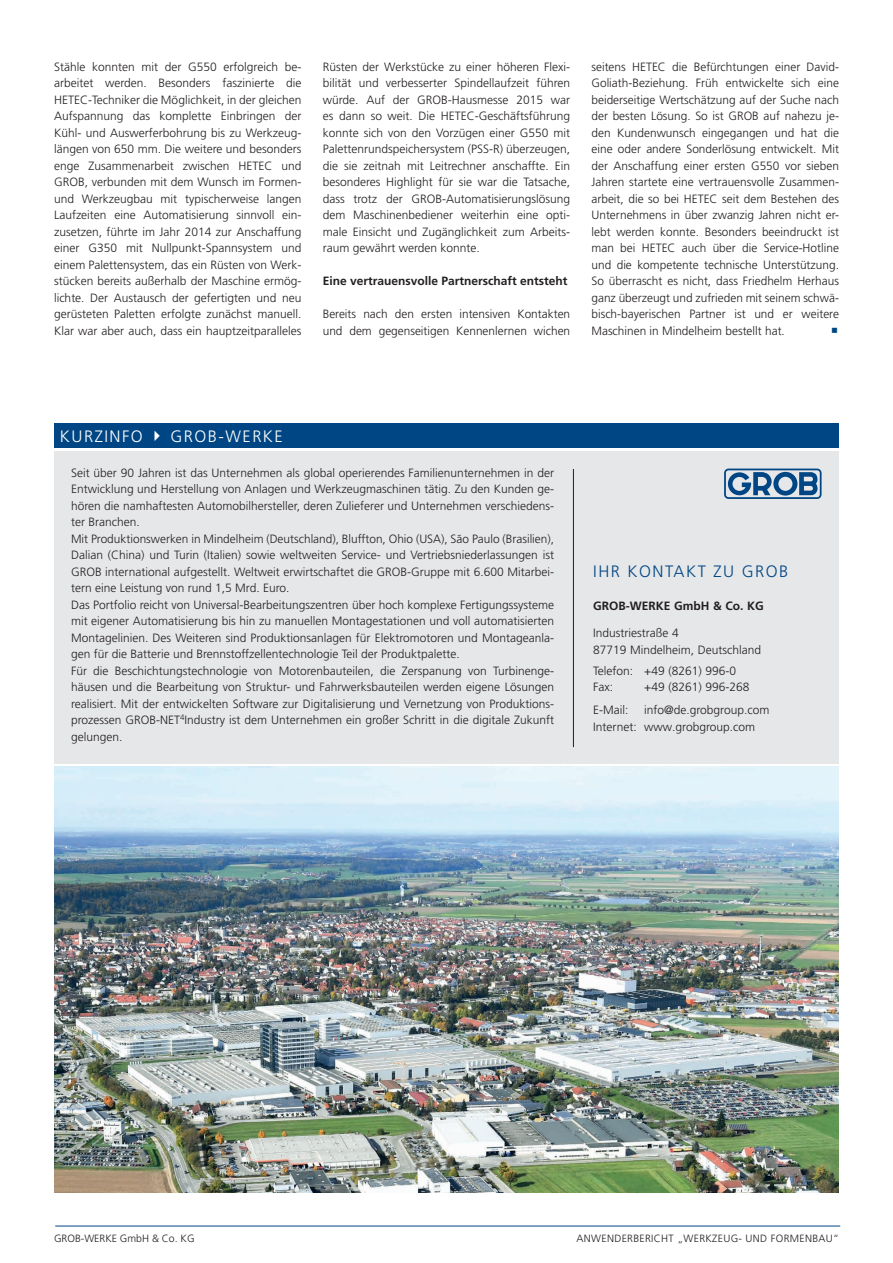
<style>
.page{position:relative;width:893px;height:1263px;background:#fff}
.page>*{position:absolute;margin:0;border:0;box-sizing:border-box;transform-origin:0 0}
.t1{font:300 16.5px "Frutiger LT Pro";letter-spacing:.09em;color:#fff}
.t2{font:300 16.5px "Frutiger LT Pro";letter-spacing:.09em;color:#004684}
.t3{font:300 12px/16.5px "Frutiger LT Pro";color:#231f20}
.t4{font:700 12px "Frutiger LT Pro";color:#231f20}
.t5{font:300 10.5px "Frutiger LT Pro";letter-spacing:.03em;color:#231f20}
.t6{font:300 10.5px "Frutiger LT Pro";color:#231f20}
</style>
<div class="page">
<div style="left:54px;top:451px;width:785px;height:313px;background:#e6e7e9"></div>
<div style="left:54px;top:423px;width:785px;height:24px;background:#004684"></div>
<hr style="left:55px;top:1226px;width:785px;height:1px;background:#004684">
<hr style="left:573px;top:469px;width:1px;height:278px;background:#231f20">
<img style="left:54px;top:767px;width:785px;height:426px">
<svg style="left:724px;top:469px;width:97px;height:30px"></svg>
<p class="t3" style="left:54px;top:58px;width:249px;text-align:justify">Stähle konnten mit der G550 erfolgreich be&shy;arbeitet werden. Besonders faszinierte die HETEC-Techniker die Möglichkeit, in der gleichen Aufspannung das komplette Einbringen der Kühl- und Auswerferbohrung bis zu Werkzeug&shy;längen von 650 mm. Die weitere und besonders enge Zusammenarbeit zwischen HETEC und GROB, verbunden mit dem Wunsch im Formen&shy;und Werkzeugbau mit typischerweise langen Laufzeiten eine Automatisierung sinnvoll ein&shy;zusetzen, führte im Jahr 2014 zur Anschaffung einer G350 mit Nullpunkt-Spannsystem und einem Palettensystem, das ein Rüsten von Werk&shy;stücken bereits außerhalb der Maschine ermög&shy;lichte. Der Austausch der gefertigten und neu gerüsteten Paletten erfolgte zunächst manuell.<br>Klar war aber auch, dass ein hauptzeitparalleles</p>
<p class="t3" style="left:323px;top:58px;width:249px;text-align:justify">Rüsten der Werkstücke zu einer höheren Flexi&shy;bilität und verbesserter Spindellaufzeit führen würde. Auf der GROB-Hausmesse 2015 war es dann so weit. Die HETEC-Geschäftsführung konnte sich von den Vorzügen einer G550 mit Palettenrundspeichersystem (PSS-R) überzeugen, die sie zeitnah mit Leitrechner anschaffte. Ein besonderes Highlight für sie war die Tatsache, dass trotz der GROB-Automatisierungslösung dem Maschinenbediener weiterhin eine opti&shy;male Einsicht und Zugänglichkeit zum Arbeits&shy;raum gewährt werden konnte.</p>
<p class="t4" style="left:323px;top:274px;width:246px">Eine vertrauensvolle Partnerschaft entsteht</p>
<p class="t3" style="left:323px;top:306px;width:249px">Bereits nach den ersten intensiven Kontakten und dem gegenseitigen Kennenlernen wichen</p>
<p class="t3" style="left:591px;top:58px;width:249px;text-align:justify">seitens HETEC die Befürchtungen einer David-Goliath-Beziehung. Früh entwickelte sich eine beiderseitige Wertschätzung auf der Suche nach der besten Lösung. So ist GROB auf nahezu je&shy;den Kundenwunsch eingegangen und hat die eine oder andere Sonderlösung entwickelt. Mit der Anschaffung einer ersten G550 vor sieben Jahren startete eine vertrauensvolle Zusammen&shy;arbeit, die so bei HETEC seit dem Bestehen des Unternehmens in über zwanzig Jahren nicht er&shy;lebt werden konnte. Besonders beeindruckt ist man bei HETEC auch über die Service-Hotline und die kompetente technische Unterstützung.<br>So überrascht es nicht, dass Friedhelm Herhaus ganz überzeugt und zufrieden mit seinem schwä&shy;bisch-bayerischen Partner ist und er weitere Maschinen in Mindelheim bestellt hat.</p>
<h1 class="t1" style="left:60px;top:426px;width:224px">KURZINFO ✔ GROB-WERKE</h1>
<p class="t3" style="left:71px;top:465px;width:485px">Seit über 90 Jahren ist das Unternehmen als global operierendes Familienunternehmen in der Entwicklung und Herstellung von Anlagen und Werkzeugmaschinen tätig. Zu den Kunden ge&shy;hören die namhaftesten Automobilhersteller, deren Zulieferer und Unternehmen verschiedens&shy;ter Branchen.<br>Mit Produktionswerken in Mindelheim (Deutschland), Bluffton, Ohio (USA), São Paulo (Brasilien), Dalian (China) und Turin (Italien) sowie weltweiten Service- und Vertriebsniederlassungen ist GROB international aufgestellt. Weltweit erwirtschaftet die GROB-Gruppe mit 6.600 Mitarbei&shy;tern eine Leistung von rund 1,5 Mrd. Euro.<br>Das Portfolio reicht von Universal-Bearbeitungszentren über hoch komplexe Fertigungssysteme mit eigener Automatisierung bis hin zu manuellen Montagestationen und voll automatisierten Montagelinien. Des Weiteren sind Produktionsanlagen für Elektromotoren und Montageanla&shy;gen für die Batterie und Brennstoffzellentechnologie Teil der Produktpalette.<br>Für die Beschichtungstechnologie von Motorenbauteilen, die Zerspanung von Turbinenge&shy;häusen und die Bearbeitung von Struktur- und Fahrwerksbauteilen werden eigene Lösungen realisiert. Mit der entwickelten Software zur Digitalisierung und Vernetzung von Produktions&shy;prozessen GROB-NET<sup>4</sup>Industry ist dem Unternehmen ein großer Schritt in die digitale Zukunft gelungen.</p>
<h1 class="t2" style="left:593px;top:561px;width:197px">IHR KONTAKT ZU GROB</h1>
<p class="t4" style="left:593px;top:599px;width:172px">GROB-WERKE GmbH &amp; Co. KG</p>
<p class="t3" style="left:593px;top:625px;width:170px">Industriestraße 4<br>87719 Mindelheim, Deutschland</p>
<p class="t3" style="left:593px;top:662px;width:144px">Telefon: +49 (8261) 996-0<br>Fax:</p>
<p class="t3" style="left:644px;top:679px;width:107px">+49 (8261) 996-268</p>
<p class="t3" style="left:593px;top:702px;width:178px;text-indent:51px">info@de.grobgroup.com<br>Internet: www.grobgroup.com</p>
<p class="t3" style="left:593px;top:702px;width:37px">E-Mail:</p>
<p class="t6" style="left:54px;top:1232px;width:142px">GROB-WERKE GmbH &amp; Co. KG</p>
<p class="t5" style="left:577px;top:1232px;width:264px">ANWENDERBERICHT „WERKZEUG- UND FORMENBAU“</p>
</div>
